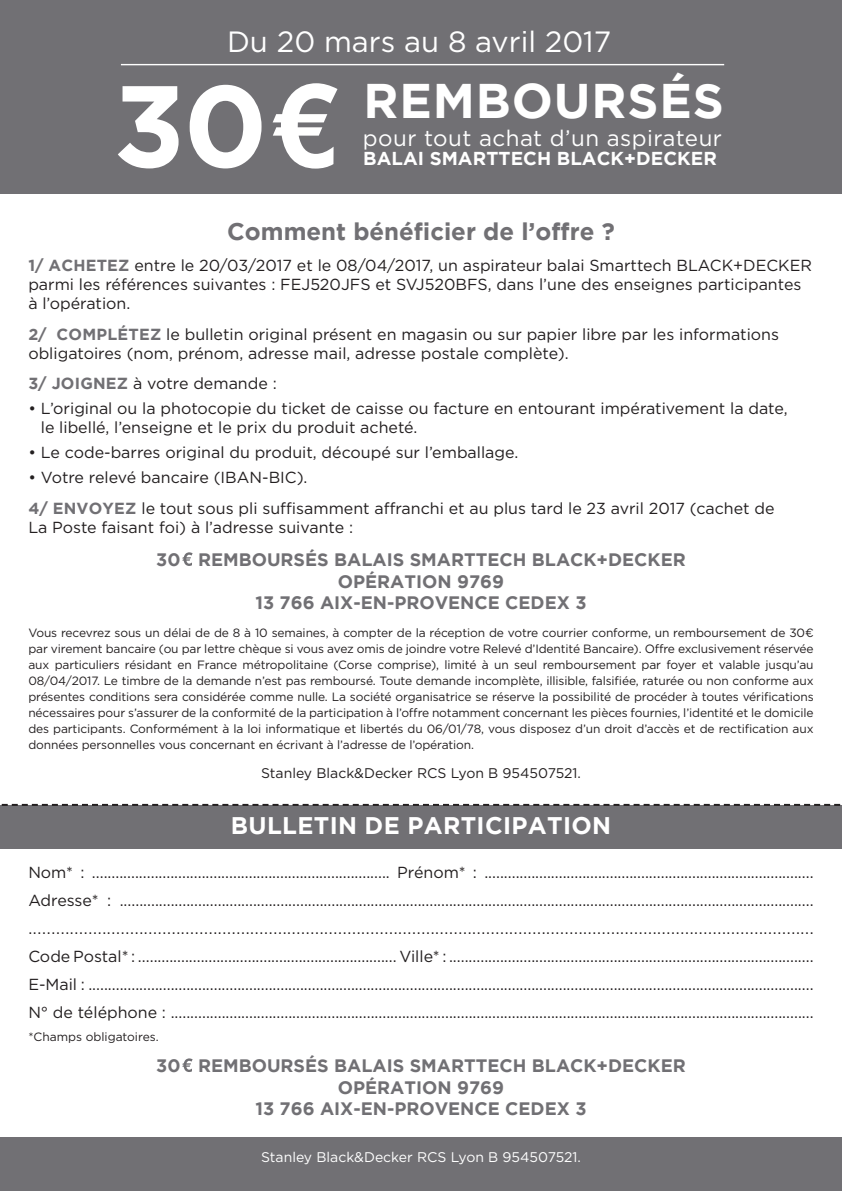
<style>
.page{position:relative;width:842px;height:1191px;background:#fff}
.page>*{position:absolute;margin:0;border:0;box-sizing:border-box;transform-origin:0 0}
.t1{font:700 48.6px "Gotham";letter-spacing:.02em;color:#fff}
.t2{font:29.4px "Gotham";color:#fff}
.t3{font:700 24px "Gotham";color:#717074}
.t4{font:700 24px "Gotham";letter-spacing:.015em;color:#fff}
.t5{font:22.4px "Gotham";letter-spacing:.02em;color:#fff}
.t6{font:700 18.6px "Gotham";letter-spacing:.005em;color:#fff}
.t7{font:700 18px/21.6px "Gotham";color:#717074;text-align:center}
.t8{font:16px/28px "Gotham";color:#231f20}
.t9{font:14px "Gotham";color:#231f20}
.t10{font:14px "Gotham";color:#fff}
.t11{font:12px/16px "Gotham";letter-spacing:-.01em;color:#231f20;text-align:justify}
.s1{font-weight:700;color:#717074}
</style>
<div class="page">
<div style="left:0;top:0;width:842px;height:194px;background:#717074"></div>
<div style="left:0;top:1137px;width:842px;height:54px;background:#717074"></div>
<svg style="left:182px;top:552px;width:11px;height:14px"></svg>
<svg style="left:182px;top:1058px;width:11px;height:14px"></svg>
<hr style="left:121px;top:64px;width:603px;height:1px;background:#fff">
<svg style="left:273px;top:83px;width:64px;height:86px"></svg>
<svg style="left:118px;top:85px;width:144px;height:83px"></svg>
<div style="left:0;top:805px;width:842px;height:43px;background:#717074"></div>
<svg style="left:1px;top:804px;width:840px;height:2px"></svg>
<h2 class="t2" style="left:227px;top:23px;width:386px">Du 20 mars au 8 avril 2017</h2>
<h1 class="t1" style="left:363px;top:73px;width:362px">REMBOURSÉS</h1>
<h3 class="t5" style="left:363px;top:123px;width:360px">pour tout achat d’un aspirateur</h3>
<p class="t6" style="left:363px;top:148px;width:355px">BALAI SMARTTECH BLACK+DECKER</p>
<h3 class="t3" style="left:227px;top:218px;width:389px">Comment bénéficier de l’offre ?</h3>
<p class="t8" style="left:28px;top:255px;width:785px;line-height:19.2px"><span class="s1">1/ ACHETEZ</span> entre le 20/03/2017 et le 08/04/2017, un aspirateur balai Smarttech BLACK+DECKER parmi les références suivantes : FEJ520JFS et SVJ520BFS, dans l’une des enseignes participantes à l’opération.</p>
<p class="t8" style="left:28px;top:324px;width:752px;line-height:19.2px"><span class="s1">2/ COMPLÉTEZ</span> le bulletin original présent en magasin ou sur papier libre par les informations obligatoires (nom, prénom, adresse mail, adresse postale complète).</p>
<p class="t8" style="left:28px;top:369px;width:250px"><span class="s1">3/ JOIGNEZ</span> à votre demande :</p>
<p class="t8" style="left:41px;top:399px;width:748px;line-height:19.2px;text-indent:-12px">• L’original ou la photocopie du ticket de caisse ou facture en entourant impérativement la date, le libellé, l’enseigne et le prix du produit acheté.</p>
<p class="t8" style="left:28px;top:438px;width:492px">• Le code-barres original du produit, découpé sur l’emballage.</p>
<p class="t8" style="left:28px;top:462px;width:748px;line-height:30.6px">• Votre relevé bancaire (IBAN-BIC).<br><span class="s1">4/ ENVOYEZ</span> le tout sous pli suffisamment affranchi et au plus tard le 23 avril 2017 (cachet de</p>
<p class="t8" style="left:28px;top:513px;width:326px">La Poste faisant foi) à l’adresse suivante :</p>
<p class="t7" style="left:156px;top:548px;width:531px">30 REMBOURSÉS BALAIS SMARTTECH BLACK+DECKER<br>OPÉRATION 9769<br>13 766 AIX-EN-PROVENCE CEDEX 3</p>
<p class="t11" style="left:28px;top:624px;width:787px">Vous recevrez sous un délai de de 8 à 10 semaines, à compter de la réception de votre courrier conforme, un remboursement de 30€ par virement bancaire (ou par lettre chèque si vous avez omis de joindre votre Relevé d’Identité Bancaire). Offre exclusivement réservée aux particuliers résidant en France métropolitaine (Corse comprise), limité à un seul remboursement par foyer et valable jusqu’au 08/04/2017. Le timbre de la demande n’est pas remboursé. Toute demande incomplète, illisible, falsifiée, raturée ou non conforme aux présentes conditions sera considérée comme nulle. La société organisatrice se réserve la possibilité de procéder à toutes vérifications nécessaires pour s’assurer de la conformité de la participation à l’offre notamment concernant les pièces fournies, l’identité et le domicile des participants. Conformément à la loi informatique et libertés du 06/01/78, vous disposez d’un droit d’accès et de rectification aux données personnelles vous concernant en écrivant à l’adresse de l’opération.</p>
<p class="t9" style="left:261px;top:764px;width:321px">Stanley Black&amp;Decker RCS Lyon B 954507521.</p>
<h3 class="t4" style="left:231px;top:811px;width:382px">BULLETIN DE PARTICIPATION</h3>
<p class="t8" style="left:28px;top:857px;width:787px;text-align:justify">Nom* : ............................................................................ Prénom* : ....................................................................................<br>Adresse* : ................................................................................................................................................................................. ..........................................................................................................................................................................<br>Code Postal* : .................................................................. Ville* : .............................................................................................<br>E-Mail : .........................................................................................................................................................................................<br>N° de téléphone : ....................................................................................................................................................................</p>
<p class="t11" style="left:28px;top:1028px;width:132px">*Champs obligatoires.</p>
<p class="t7" style="left:156px;top:1054px;width:531px">30 REMBOURSÉS BALAIS SMARTTECH BLACK+DECKER<br>OPÉRATION 9769<br>13 766 AIX-EN-PROVENCE CEDEX 3</p>
<p class="t10" style="left:261px;top:1147px;width:321px">Stanley Black&amp;Decker RCS Lyon B 954507521.</p>
</div>
